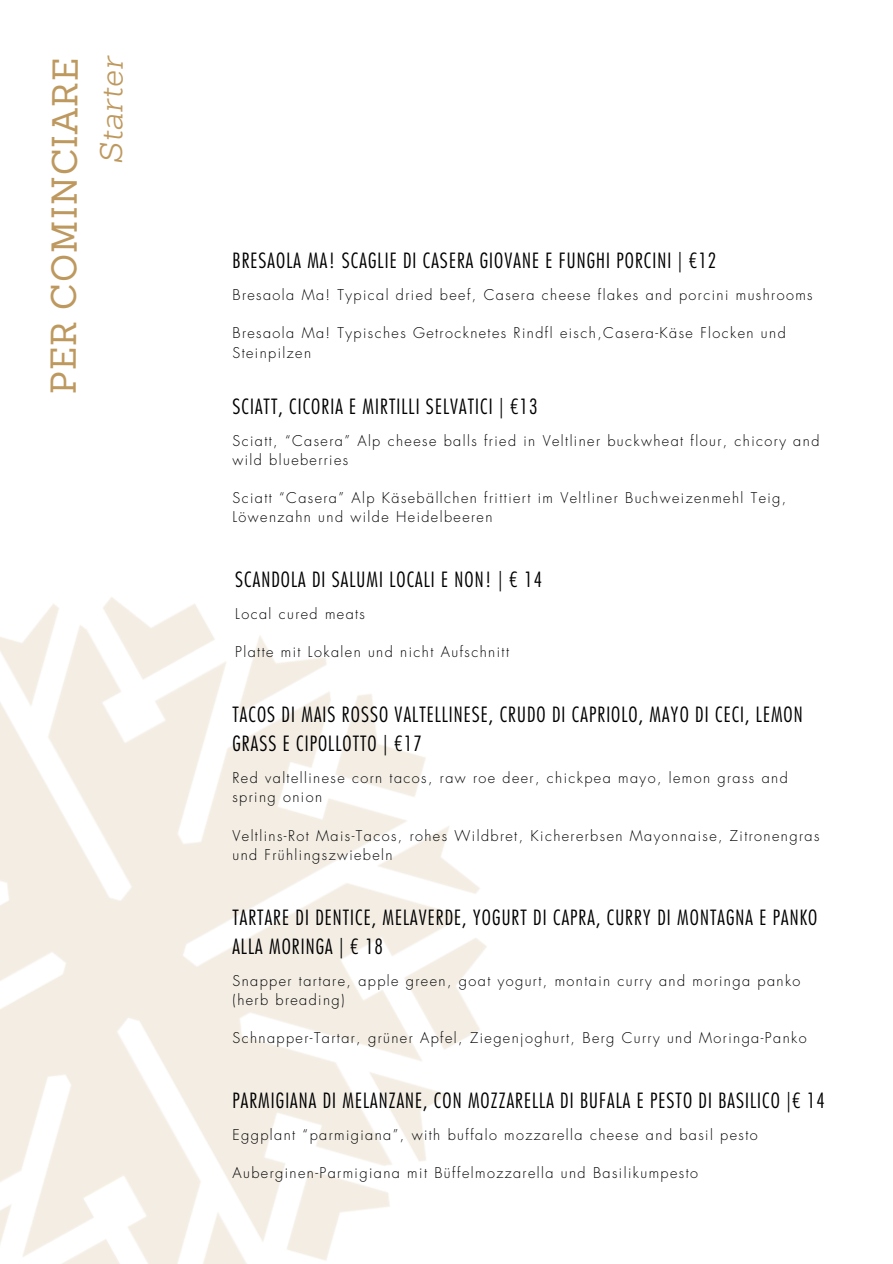
<style>
.page{position:relative;width:893px;height:1264px;background:#fff}
.page>*{position:absolute;margin:0;border:0;box-sizing:border-box;transform-origin:0 0}
.t1{font:35.1px "Sanchez Slab";letter-spacing:.035em;color:#be995f}
.t2{font:italic 300 30.9px "Sanchez Slab";color:#be995f}
.t3{font:300 condensed 20.4px/29.2px "Futura Std";letter-spacing:.055em;color:#000}
.t4{font:300 14.4px/19.2px "Futura Std";letter-spacing:.1em;color:#000}
</style>
<div class="page">
<img style="left:0;top:597px;width:487px;height:666px">
<h1 class="t1" style="left:50px;top:394px;width:337px;rotate:-90deg">PER COMINCIARE</h1>
<h2 class="t2" style="left:99px;top:164px;width:109px;rotate:-90deg">Starter</h2>
<h2 class="t3" style="left:232px;top:247px;width:485px">BRESAOLA MA! SCAGLIE DI CASERA GIOVANE E FUNGHI PORCINI | €12</h2>
<p class="t4" style="left:232px;top:286px;width:581px">Bresaola Ma! Typical dried beef, Casera cheese flakes and porcini mushrooms</p>
<p class="t4" style="left:232px;top:324px;width:554px">Bresaola Ma! Typisches Getrocknetes Rindfl eisch,Casera-Käse Flocken und<br>Steinpilzen</p>
<h2 class="t3" style="left:232px;top:392px;width:307px">SCIATT, CICORIA E MIRTILLI SELVATICI | €13</h2>
<p class="t4" style="left:232px;top:431px;width:588px">Sciatt, “Casera” Alp cheese balls fried in Veltliner buckwheat flour, chicory and wild blueberries</p>
<p class="t4" style="left:232px;top:489px;width:555px">Sciatt “Casera” Alp Käsebällchen frittiert im Veltliner Buchweizenmehl Teig,<br>Löwenzahn und wilde Heidelbeeren</p>
<p class="t3" style="left:235px;top:565px;width:308px">SCANDOLA DI SALUMI LOCALI E NON! | € 14</p>
<h2 class="t4" style="left:235px;top:604px;width:131px">Local cured meats</h2>
<p class="t4" style="left:235px;top:643px;width:275px">Platte mit Lokalen und nicht Aufschnitt</p>
<h3 class="t3" style="left:232px;top:700px;width:571px">TACOS DI MAIS ROSSO VALTELLINESE, CRUDO DI CAPRIOLO, MAYO DI CECI, LEMON<br>GRASS E CIPOLLOTTO | €17</h3>
<p class="t4" style="left:232px;top:768px;width:557px">Red valtellinese corn tacos, raw roe deer, chickpea mayo, lemon grass and spring onion</p>
<p class="t4" style="left:232px;top:826px;width:588px">Veltlins-Rot Mais-Tacos, rohes Wildbret, Kichererbsen Mayonnaise, Zitronengras und Frühlingszwiebeln</p>
<p class="t3" style="left:232px;top:903px;width:586px">TARTARE DI DENTICE, MELAVERDE, YOGURT DI CAPRA, CURRY DI MONTAGNA E PANKO<br>ALLA MORINGA | € 18</p>
<h2 class="t4" style="left:232px;top:971px;width:569px">Snapper tartare, apple green, goat yogurt, montain curry and moringa panko (herb breading)</h2>
<p class="t4" style="left:232px;top:1028px;width:575px">Schnapper-Tartar, grüner Apfel, Ziegenjoghurt, Berg Curry und Moringa-Panko</p>
<p class="t3" style="left:232px;top:1086px;width:594px">PARMIGIANA DI MELANZANE, CON MOZZARELLA DI BUFALA E PESTO DI BASILICO |€ 14</p>
<h2 class="t4" style="left:232px;top:1125px;width:527px">Eggplant “parmigiana”, with buffalo mozzarella cheese and basil pesto</h2>
<p class="t4" style="left:232px;top:1163px;width:467px">Auberginen-Parmigiana mit Büffelmozzarella und Basilikumpesto</p>
</div>
